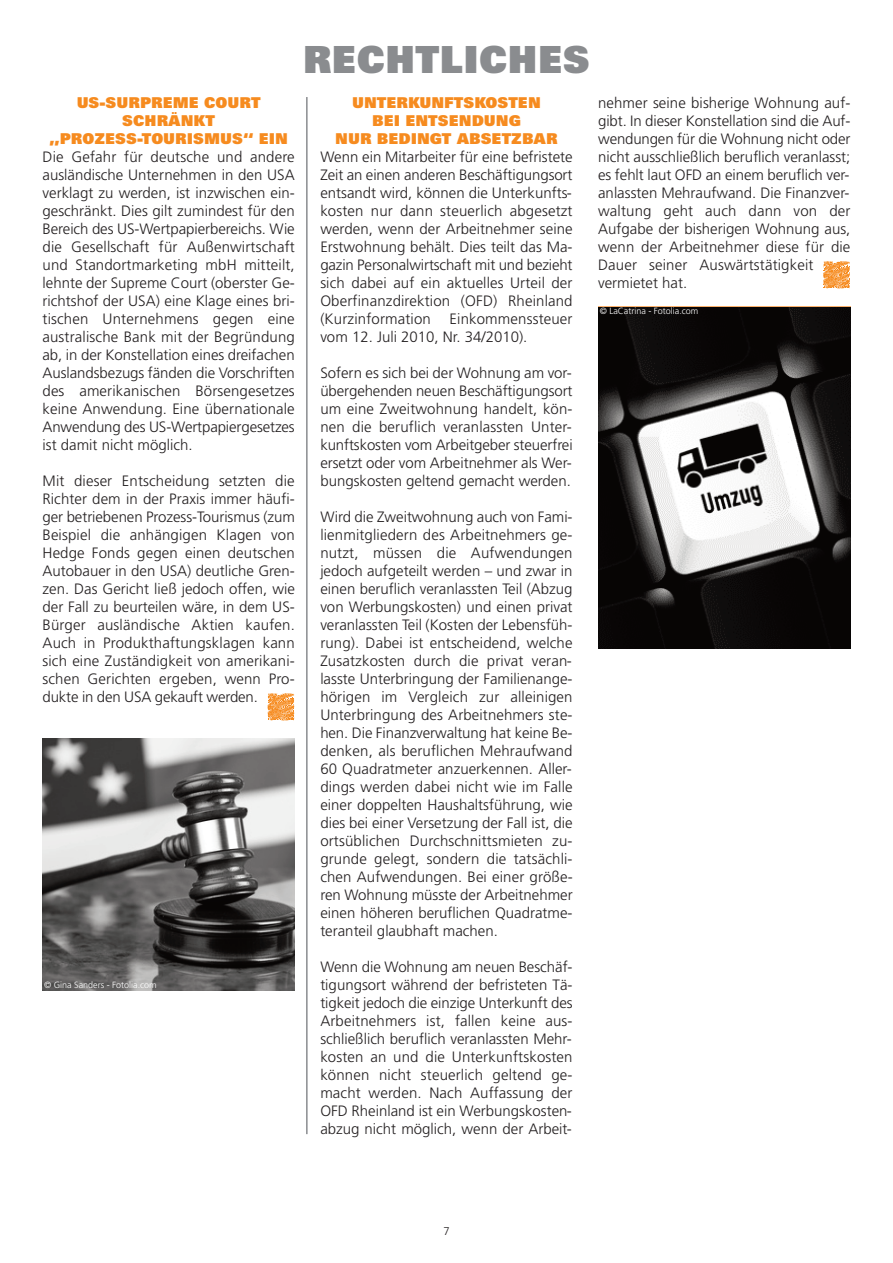
<style>
.page{position:relative;width:893px;height:1263px;background:#fff}
.page>*{position:absolute;margin:0;border:0;box-sizing:border-box;transform-origin:0 0}
.t1{font:900 37.5px "Zurich BT";color:#8a8c8f}
.t2{font:300 15px/18px "Frutiger";color:#231f20;text-align:justify}
.t3{font:900 15px/18px "Zurich BT";color:#f68b1f;text-align:center}
.t4{font:300 11.25px "Frutiger";color:#231f20}
.t5{font:300 9px "Frutiger";color:#fff}
</style>
<div class="page">
<svg style="left:268px;top:693px;width:27px;height:28px"></svg>
<svg style="left:823px;top:261px;width:27px;height:28px"></svg>
<hr style="left:306px;top:97px;width:2px;height:1037px;background:#8a8c8f">
<img style="left:598px;top:308px;width:252px;height:340px">
<img style="left:43px;top:738px;width:252px;height:252px">
<p class="t3" style="left:49px;top:94px;width:240px">US-SURPREME COURT<br>SCHRÄNKT „PROZESS-TOURISMUS“ EIN</p>
<p class="t2" style="left:43px;top:148px;width:254px">Die Gefahr für deutsche und andere ausländische Unternehmen in den USA verklagt zu werden, ist inzwischen ein&shy;geschränkt. Dies gilt zumindest für den Bereich des US-Wertpapierbereichs. Wie die Gesellschaft für Außenwirtschaft und Standortmarketing mbH mitteilt, lehnte der Supreme Court (oberster Ge&shy;richtshof der USA) eine Klage eines bri&shy;tischen Unternehmens gegen eine australische Bank mit der Begründung ab, in der Konstellation eines dreifachen Auslandsbezugs fänden die Vorschriften des amerikanischen Börsengesetzes keine Anwendung. Eine übernationale Anwendung des US-Wertpapiergesetzes ist damit nicht möglich.</p>
<p class="t2" style="left:43px;top:472px;width:254px">Mit dieser Entscheidung setzten die Richter dem in der Praxis immer häufi&shy;ger betriebenen Prozess-Tourismus (zum Beispiel die anhängigen Klagen von Hedge Fonds gegen einen deutschen Autobauer in den USA) deutliche Gren&shy;zen. Das Gericht ließ jedoch offen, wie der Fall zu beurteilen wäre, in dem US-Bürger ausländische Aktien kaufen.<br>Auch in Produkthaftungsklagen kann sich eine Zuständigkeit von amerikani&shy;schen Gerichten ergeben, wenn Pro&shy;dukte in den USA gekauft werden.</p>
<p class="t5" style="left:44px;top:980px;width:114px">© Gina Sanders - Fotolia.com</p>
<h1 class="t1" style="left:303px;top:38px;width:289px">RECHTLICHES</h1>
<p class="t3" style="left:335px;top:94px;width:224px">UNTERKUNFTSKOSTEN<br>BEI ENTSENDUNG<br>NUR BEDINGT ABSETZBAR</p>
<p class="t2" style="left:320px;top:148px;width:254px">Wenn ein Mitarbeiter für eine befristete Zeit an einen anderen Beschäftigungsort entsandt wird, können die Unterkunfts&shy;kosten nur dann steuerlich abgesetzt werden, wenn der Arbeitnehmer seine Erstwohnung behält. Dies teilt das Ma&shy;gazin Personalwirtschaft mit und bezieht sich dabei auf ein aktuelles Urteil der Oberfinanzdirektion (OFD) Rheinland (Kurzinformation Einkommenssteuer vom 12. Juli 2010, Nr. 34/2010).</p>
<p class="t2" style="left:320px;top:364px;width:254px">Sofern es sich bei der Wohnung am vor&shy;übergehenden neuen Beschäftigungsort um eine Zweitwohnung handelt, kön&shy;nen die beruflich veranlassten Unter&shy;kunftskosten vom Arbeitgeber steuerfrei ersetzt oder vom Arbeitnehmer als Wer&shy;bungskosten geltend gemacht werden.</p>
<p class="t2" style="left:320px;top:508px;width:254px">Wird die Zweitwohnung auch von Fami&shy;lienmitgliedern des Arbeitnehmers ge&shy;nutzt, müssen die Aufwendungen jedoch aufgeteilt werden – und zwar in einen beruflich veranlassten Teil (Abzug von Werbungskosten) und einen privat veranlassten Teil (Kosten der Lebensfüh&shy;rung). Dabei ist entscheidend, welche Zusatzkosten durch die privat veran&shy;lasste Unterbringung der Familienange&shy;hörigen im Vergleich zur alleinigen Unterbringung des Arbeitnehmers ste&shy;hen. Die Finanzverwaltung hat keine Be&shy;denken, als beruflichen Mehraufwand 60 Quadratmeter anzuerkennen. Aller&shy;dings werden dabei nicht wie im Falle einer doppelten Haushaltsführung, wie dies bei einer Versetzung der Fall ist, die ortsüblichen Durchschnittsmieten zu&shy;grunde gelegt, sondern die tatsächli&shy;chen Aufwendungen. Bei einer größe&shy;ren Wohnung müsste der Arbeitnehmer einen höheren beruflichen Quadratme&shy;teranteil glaubhaft machen.</p>
<p class="t2" style="left:320px;top:958px;width:254px">Wenn die Wohnung am neuen Beschäf&shy;tigungsort während der befristeten Tä&shy;tigkeit jedoch die einzige Unterkunft des Arbeitnehmers ist, fallen keine aus&shy;schließlich beruflich veranlassten Mehr&shy;kosten an und die Unterkunftskosten können nicht steuerlich geltend ge&shy;macht werden. Nach Auffassung der OFD Rheinland ist ein Werbungskosten&shy;abzug nicht möglich, wenn der Arbeit-</p>
<p class="t2" style="left:598px;top:94px;width:254px;text-align:left">nehmer seine bisherige Wohnung auf&shy;gibt. In dieser Konstellation sind die Auf&shy;wendungen für die Wohnung nicht oder nicht ausschließlich beruflich veranlasst; es fehlt laut OFD an einem beruflich ver&shy;anlassten Mehraufwand. Die Finanzver&shy;waltung geht auch dann von der Aufgabe der bisherigen Wohnung aus, wenn der Arbeitnehmer diese für die Dauer seiner Auswärtstätigkeit vermietet hat.</p>
<p class="t5" style="left:600px;top:306px;width:100px">© LaCatrina - Fotolia.com</p>
<p class="t4" style="left:443px;top:1224px;width:8px">7</p>
</div>
